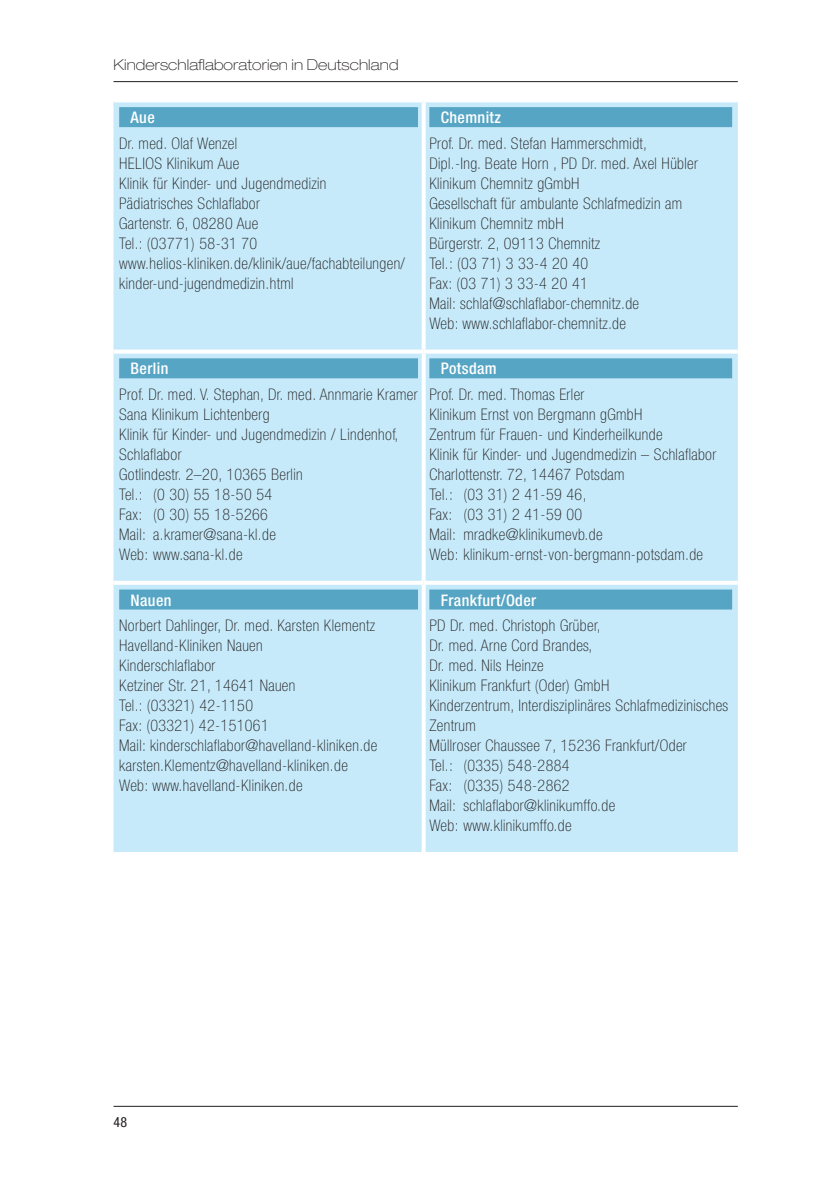
<style>
.page{position:relative;width:840px;height:1191px;background:#fff}
.page>*{position:absolute;margin:0;border:0;box-sizing:border-box;transform-origin:0 0}
.t1{font:100 condensed 16px/20px "Helvetica Neue LT Std";letter-spacing:.025em;color:#231f20}
.t2{font:500 condensed 16px "Helvetica Neue LT Std";letter-spacing:.025em;color:#fff}
.t3{font:100 expanded 15px "Helvetica Neue LT Pro";letter-spacing:.005em;color:#231f20}
.t4{font:condensed 14px "Helvetica Neue LT Std";color:#231f20}
</style>
<div class="page">
<hr style="left:113px;top:1106px;width:624px;height:1px;background:#231f20">
<hr style="left:113px;top:81px;width:624px;height:1px;background:#231f20">
<div style="left:113px;top:102px;width:624px;height:750px;background:#c6eafa"></div>
<svg style="left:421px;top:102px;width:4px;height:247px"></svg>
<svg style="left:421px;top:353px;width:4px;height:228px"></svg>
<svg style="left:421px;top:585px;width:4px;height:267px"></svg>
<svg style="left:113px;top:349px;width:310px;height:4px"></svg>
<svg style="left:423px;top:349px;width:314px;height:4px"></svg>
<hr style="left:113px;top:581px;width:310px;height:4px;background:#fff">
<hr style="left:423px;top:581px;width:314px;height:4px;background:#fff">
<div style="left:119px;top:107px;width:299px;height:20px;background:#56a5c4"></div>
<div style="left:429px;top:107px;width:302px;height:20px;background:#56a5c4"></div>
<div style="left:119px;top:358px;width:299px;height:20px;background:#56a5c4"></div>
<div style="left:429px;top:358px;width:302px;height:20px;background:#56a5c4"></div>
<div style="left:119px;top:589px;width:299px;height:20px;background:#56a5c4"></div>
<div style="left:429px;top:589px;width:302px;height:20px;background:#56a5c4"></div>
<p class="t3" style="left:113px;top:55px;width:286px">Kinderschlaflaboratorien in Deutschland</p>
<p class="t2" style="left:130px;top:108px;width:26px">Aue</p>
<p class="t1" style="left:119px;top:133px;width:287px">Dr. med. Olaf Wenzel<br>HELIOS Klinikum Aue<br>Klinik für Kinder- und Jugendmedizin<br>Pädiatrisches Schlaflabor<br>Gartenstr. 6, 08280 Aue<br>Tel.: (03771) 58-31 70 www.helios-kliniken.de/klinik/aue/fachabteilungen/ kinder-und-jugendmedizin.html</p>
<p class="t2" style="left:440px;top:108px;width:62px">Chemnitz</p>
<p class="t1" style="left:429px;top:133px;width:270px">Prof. Dr. med. Stefan Hammerschmidt, Dipl.-Ing. Beate Horn , PD Dr. med. Axel Hübler Klinikum Chemnitz gGmbH<br>Gesellschaft für ambulante Schlafmedizin am Klinikum Chemnitz mbH<br>Bürgerstr. 2, 09113 Chemnitz<br>Tel.: (03 71) 3 33-4 20 40<br>Fax: (03 71) 3 33-4 20 41<br>Mail: schlaf@schlaflabor-chemnitz.de<br>Web: www.schlaflabor-chemnitz.de</p>
<p class="t2" style="left:130px;top:359px;width:39px">Berlin</p>
<p class="t1" style="left:119px;top:384px;width:300px">Prof. Dr. med. V. Stephan, Dr. med. Annmarie Kramer<br>Sana Klinikum Lichtenberg<br>Klinik für Kinder- und Jugendmedizin / Lindenhof,<br>Schlaflabor<br>Gotlindestr. 2–20, 10365 Berlin<br>Tel.: (0 30) 55 18-50 54<br>Fax: (0 30) 55 18-5266<br>Mail: a.kramer@sana-kl.de<br>Web: www.sana-kl.de</p>
<p class="t2" style="left:440px;top:359px;width:58px">Potsdam</p>
<p class="t1" style="left:429px;top:384px;width:288px">Prof. Dr. med. Thomas Erler<br>Klinikum Ernst von Bergmann gGmbH<br>Zentrum für Frauen- und Kinderheilkunde<br>Klinik für Kinder- und Jugendmedizin – Schlaflabor Charlottenstr. 72, 14467 Potsdam<br>Tel.: (03 31) 2 41-59 46,<br>Fax: (03 31) 2 41-59 00<br>Mail: mradke@klinikumevb.de<br>Web: klinikum-ernst-von-bergmann-potsdam.de</p>
<p class="t2" style="left:130px;top:590px;width:42px">Nauen</p>
<p class="t1" style="left:119px;top:615px;width:259px">Norbert Dahlinger, Dr. med. Karsten Klementz Havelland-Kliniken Nauen<br>Kinderschlaflabor<br>Ketziner Str. 21, 14641 Nauen<br>Tel.: (03321) 42-1150<br>Fax: (03321) 42-151061<br>Mail: kinderschlaflabor@havelland-kliniken.de karsten.Klementz@havelland-kliniken.de Web: www.havelland-Kliniken.de</p>
<p class="t2" style="left:440px;top:590px;width:97px">Frankfurt/Oder</p>
<p class="t1" style="left:429px;top:615px;width:300px">PD Dr. med. Christoph Grüber,<br>Dr. med. Arne Cord Brandes,<br>Dr. med. Nils Heinze<br>Klinikum Frankfurt (Oder) GmbH<br>Kinderzentrum, Interdisziplinäres Schlafmedizinisches<br>Zentrum<br>Müllroser Chaussee 7, 15236 Frankfurt/Oder<br>Tel.: (0335) 548-2884<br>Fax: (0335) 548-2862<br>Mail: schlaflabor@klinikumffo.de<br>Web: www.klinikumffo.de</p>
<p class="t4" style="left:113px;top:1113px;width:15px">48</p>
</div>
